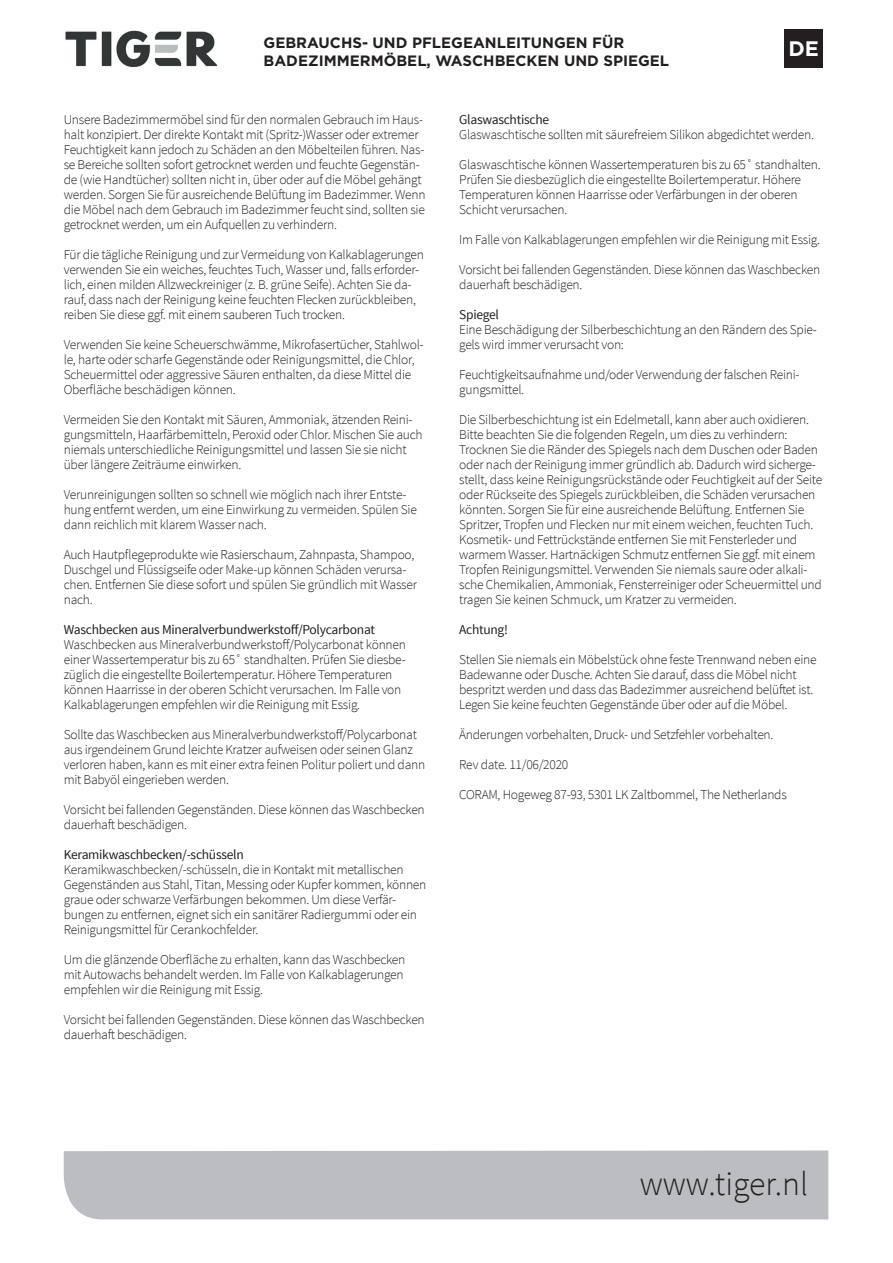
<style>
.page{position:relative;width:893px;height:1263px;background:#fff}
.page>*{position:absolute;margin:0;border:0;box-sizing:border-box;transform-origin:0 0}
.t1{font:300 33.75px "Source Sans Pro";color:#231f20}
.t2{font:700 21px "Gotham";color:#fff}
.t3{font:700 15px/18px "Gotham";color:#231f20}
.t4{font:300 13.5px/15px "Source Sans Pro";letter-spacing:-.02em;color:#231f20}
.t5{font:13.5px "Source Sans Pro";letter-spacing:-.02em;color:#231f20}
</style>
<div class="page">
<div style="left:784px;top:29px;width:39px;height:39px;background:#231f20"></div>
<img style="left:65px;top:30px;width:153px;height:37px">
<div style="left:64px;top:1150px;width:764px;height:69px;background:#bcbdc0"></div>
<p class="t3" style="left:264px;top:34px;width:407px">GEBRAUCHS- UND PFLEGEANLEITUNGEN FÜR<br>BADEZIMMERMÖBEL, WASCHBECKEN UND SPIEGEL</p>
<h2 class="t2" style="left:788px;top:34px;width:32px">DE</h2>
<p class="t4" style="left:64px;top:112px;width:363px">Unsere Badezimmermöbel sind für den normalen Gebrauch im Haus&shy;halt konzipiert. Der direkte Kontakt mit (Spritz-)Wasser oder extremer Feuchtigkeit kann jedoch zu Schäden an den Möbelteilen führen. Nas&shy;se Bereiche sollten sofort getrocknet werden und feuchte Gegenstän&shy;de (wie Handtücher) sollten nicht in, über oder auf die Möbel gehängt werden. Sorgen Sie für ausreichende Belüftung im Badezimmer. Wenn die Möbel nach dem Gebrauch im Badezimmer feucht sind, sollten sie getrocknet werden, um ein Aufquellen zu verhindern.</p>
<p class="t4" style="left:64px;top:247px;width:362px">Für die tägliche Reinigung und zur Vermeidung von Kalkablagerungen verwenden Sie ein weiches, feuchtes Tuch, Wasser und, falls erforder&shy;lich, einen milden Allzweckreiniger (z. B. grüne Seife). Achten Sie da&shy;rauf, dass nach der Reinigung keine feuchten Flecken zurückbleiben, reiben Sie diese ggf. mit einem sauberen Tuch trocken.</p>
<p class="t4" style="left:64px;top:337px;width:361px">Verwenden Sie keine Scheuerschwämme, Mikrofasertücher, Stahlwol&shy;le, harte oder scharfe Gegenstände oder Reinigungsmittel, die Chlor, Scheuermittel oder aggressive Säuren enthalten, da diese Mittel die Oberfläche beschädigen können.</p>
<p class="t4" style="left:64px;top:412px;width:360px">Vermeiden Sie den Kontakt mit Säuren, Ammoniak, ätzenden Reini&shy;gungsmitteln, Haarfärbemitteln, Peroxid oder Chlor. Mischen Sie auch niemals unterschiedliche Reinigungsmittel und lassen Sie sie nicht über längere Zeiträume einwirken.</p>
<p class="t4" style="left:64px;top:487px;width:355px">Verunreinigungen sollten so schnell wie möglich nach ihrer Entste&shy;hung entfernt werden, um eine Einwirkung zu vermeiden. Spülen Sie dann reichlich mit klarem Wasser nach.</p>
<p class="t4" style="left:64px;top:547px;width:355px">Auch Hautpflegeprodukte wie Rasierschaum, Zahnpasta, Shampoo, Duschgel und Flüssigseife oder Make-up können Schäden verursa&shy;chen. Entfernen Sie diese sofort und spülen Sie gründlich mit Wasser nach.</p>
<p class="t5" style="left:64px;top:621px;width:313px">Waschbecken aus Mineralverbundwerkstoff/Polycarbonat</p>
<p class="t4" style="left:64px;top:637px;width:344px">Waschbecken aus Mineralverbundwerkstoff/Polycarbonat können einer Wassertemperatur bis zu 65˚ standhalten. Prüfen Sie diesbe&shy;züglich die eingestellte Boilertemperatur. Höhere Temperaturen können Haarrisse in der oberen Schicht verursachen. Im Falle von Kalkablagerungen empfehlen wir die Reinigung mit Essig.</p>
<p class="t4" style="left:64px;top:727px;width:363px">Sollte das Waschbecken aus Mineralverbundwerkstoff/Polycarbonat aus irgendeinem Grund leichte Kratzer aufweisen oder seinen Glanz verloren haben, kann es mit einer extra feinen Politur poliert und dann mit Babyöl eingerieben werden.</p>
<p class="t4" style="left:64px;top:802px;width:363px">Vorsicht bei fallenden Gegenständen. Diese können das Waschbecken dauerhaft beschädigen.</p>
<p class="t5" style="left:64px;top:846px;width:182px">Keramikwaschbecken/-schüsseln</p>
<p class="t4" style="left:64px;top:862px;width:364px">Keramikwaschbecken/-schüsseln, die in Kontakt mit metallischen Gegenständen aus Stahl, Titan, Messing oder Kupfer kommen, können graue oder schwarze Verfärbungen bekommen. Um diese Verfär&shy;bungen zu entfernen, eignet sich ein sanitärer Radiergummi oder ein Reinigungsmittel für Cerankochfelder.</p>
<p class="t4" style="left:64px;top:952px;width:343px">Um die glänzende Oberfläche zu erhalten, kann das Waschbecken mit Autowachs behandelt werden. Im Falle von Kalkablagerungen empfehlen wir die Reinigung mit Essig.</p>
<p class="t4" style="left:64px;top:1012px;width:363px">Vorsicht bei fallenden Gegenständen. Diese können das Waschbecken dauerhaft beschädigen.</p>
<p class="t5" style="left:459px;top:111px;width:91px">Glaswaschtische</p>
<p class="t4" style="left:459px;top:127px;width:356px">Glaswaschtische sollten mit säurefreiem Silikon abgedichtet werden.</p>
<p class="t4" style="left:459px;top:157px;width:363px">Glaswaschtische können Wassertemperaturen bis zu 65˚ standhalten.<br>Prüfen Sie diesbezüglich die eingestellte Boilertemperatur. Höhere Temperaturen können Haarrisse oder Verfärbungen in der oberen Schicht verursachen.</p>
<p class="t4" style="left:459px;top:232px;width:362px">Im Falle von Kalkablagerungen empfehlen wir die Reinigung mit Essig.</p>
<p class="t4" style="left:459px;top:262px;width:363px">Vorsicht bei fallenden Gegenständen. Diese können das Waschbecken dauerhaft beschädigen.</p>
<p class="t5" style="left:459px;top:306px;width:41px">Spiegel</p>
<p class="t4" style="left:459px;top:322px;width:359px">Eine Beschädigung der Silberbeschichtung an den Rändern des Spie&shy;gels wird immer verursacht von:</p>
<p class="t4" style="left:459px;top:367px;width:342px">Feuchtigkeitsaufnahme und/oder Verwendung der falschen Reini&shy;gungsmittel.</p>
<p class="t4" style="left:459px;top:412px;width:364px">Die Silberbeschichtung ist ein Edelmetall, kann aber auch oxidieren.<br>Bitte beachten Sie die folgenden Regeln, um dies zu verhindern:<br>Trocknen Sie die Ränder des Spiegels nach dem Duschen oder Baden oder nach der Reinigung immer gründlich ab. Dadurch wird sicherge&shy;stellt, dass keine Reinigungsrückstände oder Feuchtigkeit auf der Seite oder Rückseite des Spiegels zurückbleiben, die Schäden verursachen könnten. Sorgen Sie für eine ausreichende Belüftung. Entfernen Sie Spritzer, Tropfen und Flecken nur mit einem weichen, feuchten Tuch.<br>Kosmetik- und Fettrückstände entfernen Sie mit Fensterleder und warmem Wasser. Hartnäckigen Schmutz entfernen Sie ggf. mit einem Tropfen Reinigungsmittel. Verwenden Sie niemals saure oder alkali&shy;sche Chemikalien, Ammoniak, Fensterreiniger oder Scheuermittel und tragen Sie keinen Schmuck, um Kratzer zu vermeiden.</p>
<p class="t5" style="left:459px;top:621px;width:50px">Achtung!</p>
<p class="t4" style="left:459px;top:652px;width:359px">Stellen Sie niemals ein Möbelstück ohne feste Trennwand neben eine Badewanne oder Dusche. Achten Sie darauf, dass die Möbel nicht bespritzt werden und dass das Badezimmer ausreichend belüftet ist.<br>Legen Sie keine feuchten Gegenstände über oder auf die Möbel.</p>
<p class="t4" style="left:459px;top:727px;width:316px">Änderungen vorbehalten, Druck- und Setzfehler vorbehalten.</p>
<p class="t4" style="left:459px;top:757px;width:111px">Rev date. 11/06/2020</p>
<p class="t4" style="left:459px;top:787px;width:329px">CORAM, Hogeweg 87-93, 5301 LK Zaltbommel, The Netherlands</p>
<h1 class="t1" style="left:640px;top:1163px;width:170px">www.tiger.nl</h1>
</div>
